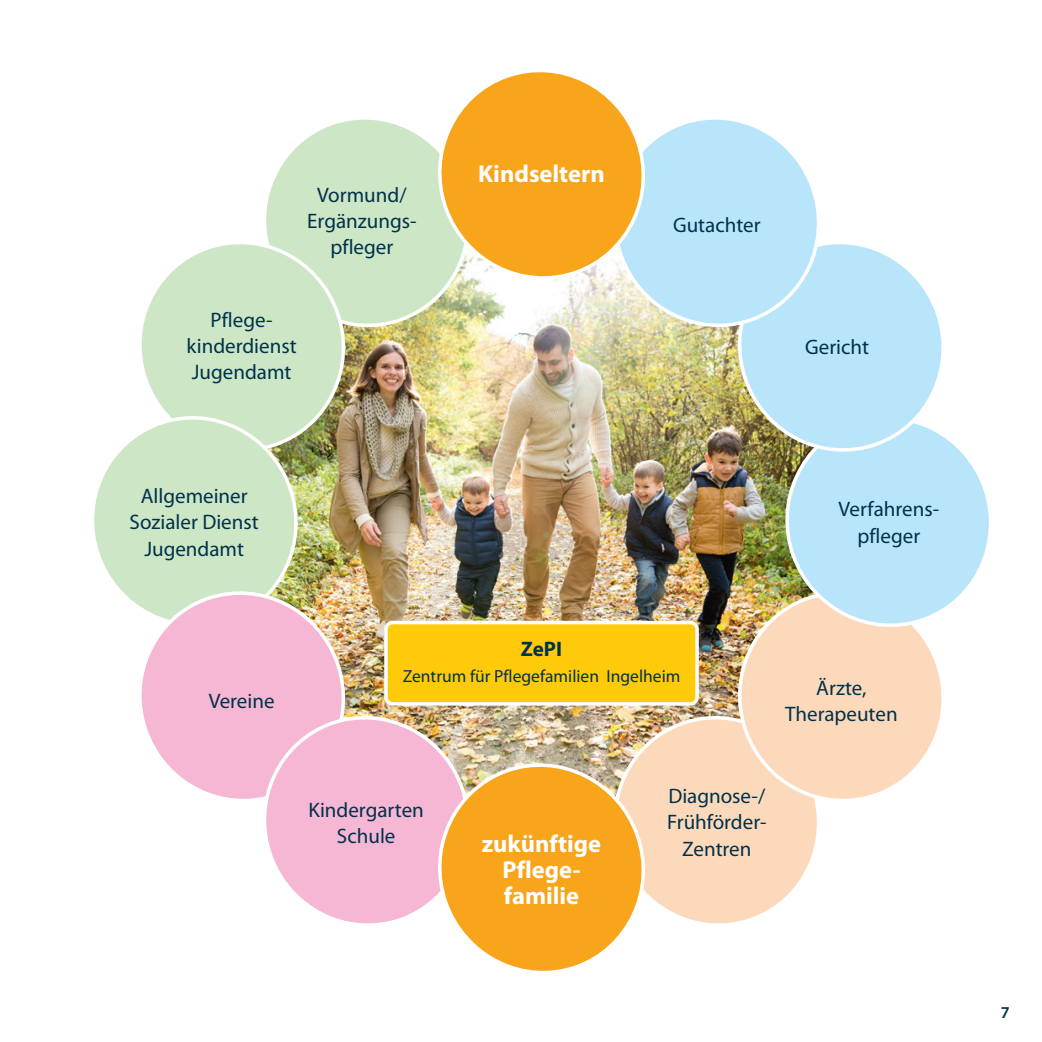
<style>
.page{position:relative;width:1042px;height:1042px;background:#fff}
.page>*{position:absolute;margin:0;border:0;box-sizing:border-box;transform-origin:0 0}
.t1{font:700 24.5px/26.2px "Myriad Pro";color:#fff;text-align:center}
.t2{font:21px/26.2px "Myriad Pro";color:#00324c;text-align:center}
.t3{font:700 21px "Myriad Pro";color:#00324c}
.t4{font:17.5px "Myriad Pro";color:#00324c}
.t5{font:600 16.62px "Myriad Pro";color:#00324c}
</style>
<div class="page">
<img style="left:309px;top:295px;width:460px;height:453px">
<svg style="left:266px;top:119px;width:215px;height:224px;background:#d2e4c1"></svg>
<svg style="left:141px;top:225px;width:215px;height:242px;background:#cfe1c3"></svg>
<svg style="left:94px;top:400px;width:215px;height:191px;background:#d0e4c5"></svg>
<svg style="left:122px;top:576px;width:234px;height:223px;fill:#f6b7d4"></svg>
<svg style="left:247px;top:700px;width:234px;height:224px;background:#f3c0d2"></svg>
<svg style="left:598px;top:700px;width:219px;height:224px;background:#f6d7ba"></svg>
<svg style="left:722px;top:576px;width:220px;height:242px;fill:#fdd9bb"></svg>
<svg style="left:769px;top:447px;width:220px;height:195px;background:#c4dfe3"></svg>
<svg style="left:722px;top:244px;width:234px;height:223px;fill:#b9e5fa"></svg>
<svg style="left:598px;top:119px;width:233px;height:224px;background:#c5e6f2"></svg>
<svg style="left:422px;top:72px;width:234px;height:223px;fill:#f9a51b"></svg>
<svg style="left:422px;top:748px;width:234px;height:223px;fill:#f9a51b"></svg>
<div style="left:386px;top:622px;width:311px;height:82px;background:#feca0a;border-radius:7px"></div>
<div style="left:384px;top:621px;width:315px;height:84px;border:4px solid #fff;border-radius:7px"></div>
<p class="t2" style="left:307px;top:182px;width:111px">Vormund/<br>Ergänzungs&shy;pfleger</p>
<p class="t2" style="left:187px;top:307px;width:111px">Pflege&shy;kinderdienst<br>Jugendamt</p>
<p class="t1" style="left:478px;top:161px;width:128px">Kindseltern</p>
<p class="t2" style="left:673px;top:212px;width:89px">Gutachter</p>
<p class="t2" style="left:805px;top:334px;width:65px">Gericht</p>
<p class="t2" style="left:130px;top:483px;width:131px">Allgemeiner<br>Sozialer Dienst<br>Jugendamt</p>
<p class="t2" style="left:209px;top:688px;width:67px">Vereine</p>
<p class="t2" style="left:838px;top:497px;width:102px">Verfahrens&shy;pfleger</p>
<p class="t3" style="left:521px;top:637px;width:43px">ZePI</p>
<p class="t4" style="left:403px;top:667px;width:279px">Zentrum für Pflegefamilien Ingelheim</p>
<p class="t2" style="left:785px;top:675px;width:114px">Ärzte,<br>Therapeuten</p>
<p class="t2" style="left:308px;top:797px;width:117px">Kindergarten<br>Schule</p>
<p class="t1" style="left:482px;top:831px;width:121px">zukünftige<br>Pflege&shy;familie</p>
<p class="t2" style="left:667px;top:783px;width:101px">Diagnose-/<br>Frühförder-<br>Zentren</p>
<p class="t5" style="left:1001px;top:1003px;width:10px">7</p>
</div>
